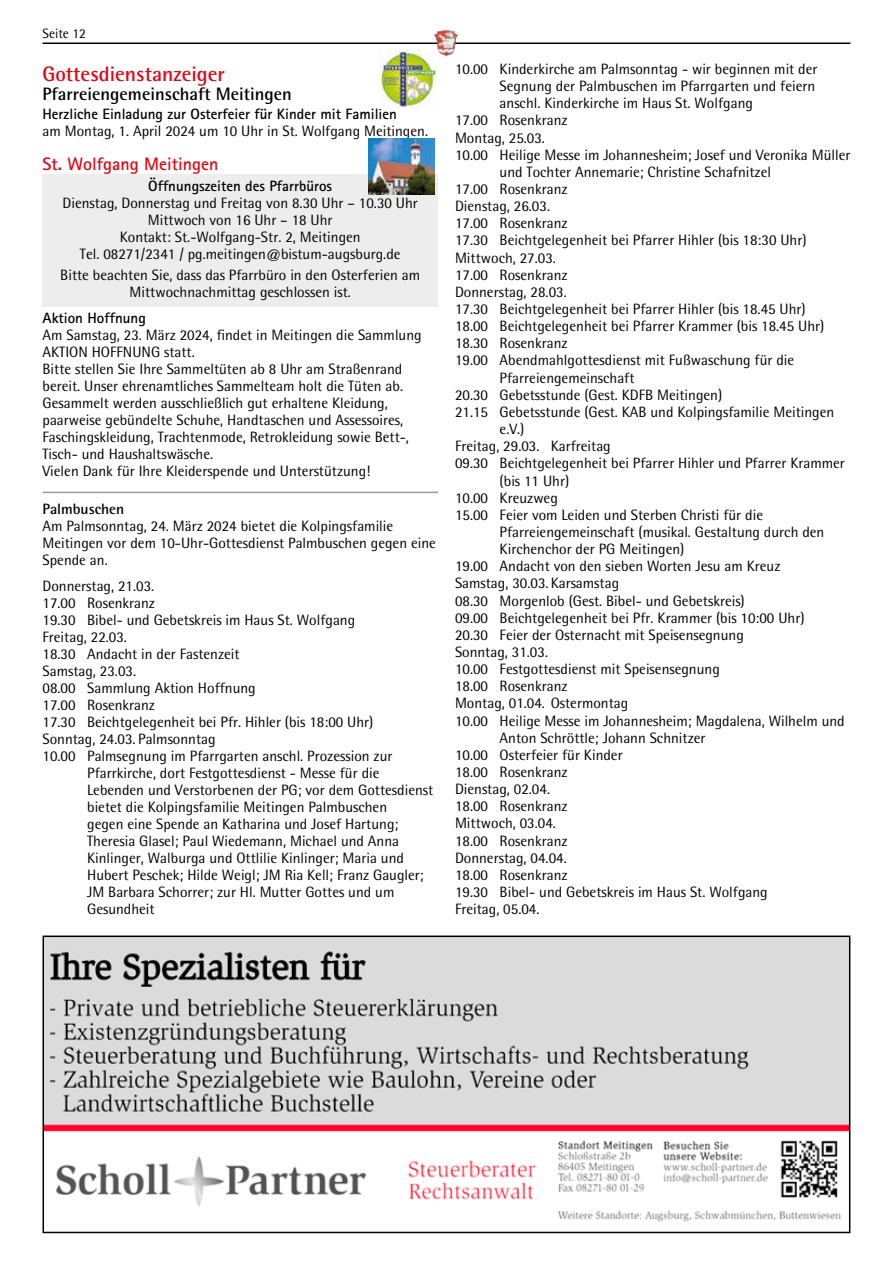
<style>
.page{position:relative;width:893px;height:1263px;background:#fff}
.page>*{position:absolute;margin:0;border:0;box-sizing:border-box;transform-origin:0 0}
.t1{font:700 21px "Rotis Semi Sans";color:#e30613}
.t2{font:700 18px "Rotis Semi Sans";color:#000}
.t3{font:700 18px "Rotis Sans Serif";color:#e30613}
.t4{font:15px/17px "Rotis Semi Sans Std";color:#000;text-align:center}
.t5{font:700 15px "Rotis Sans Serif";color:#000}
.t6{font:700 15px "Rotis Semi Sans";color:#000}
.t7{font:13.5px "Rotis Semi Sans Std";color:#000}
</style>
<div class="page">
<img style="left:46px;top:938px;width:801px;height:284px">
<div style="left:43px;top:935px;width:807px;height:298px;border:2px solid #000"></div>
<div style="left:43px;top:174px;width:395px;height:133px;background:#ededed"></div>
<hr style="left:43px;top:43px;width:807px;height:1px;background:#000">
<img style="left:434px;top:30px;width:13px;height:21px">
<hr style="left:43px;top:492px;width:395px;height:1px;background:#9d9d9c">
<img style="left:379px;top:50px;width:59px;height:58px">
<img style="left:368px;top:139px;width:66px;height:55px">
<p class="t7" style="left:43px;top:25px;width:45px">Seite 12</p>
<h1 class="t1" style="left:43px;top:60px;width:184px">Gottesdienstanzeiger</h1>
<p class="t2" style="left:43px;top:82px;width:251px">Pfarreiengemeinschaft Meitingen</p>
<p class="t5" style="left:43px;top:104px;width:356px">Herzliche Einladung zur Osterfeier für Kinder mit Familien</p>
<p class="t4" style="left:43px;top:122px;width:387px">am Montag, 1. April 2024 um 10 Uhr in St. Wolfgang Meitingen.</p>
<p class="t3" style="left:43px;top:152px;width:177px">St. Wolfgang Meitingen</p>
<p class="t5" style="left:148px;top:177px;width:185px">Öffnungszeiten des Pfarrbüros</p>
<p class="t4" style="left:63px;top:194px;width:357px">Dienstag, Donnerstag und Freitag von 8.30 Uhr – 10.30 Uhr Mittwoch von 16 Uhr – 18 Uhr<br>Kontakt: St.-Wolfgang-Str. 2, Meitingen<br>Tel. 08271/2341 / pg.meitingen@bistum-augsburg.de</p>
<p class="t4" style="left:60px;top:267px;width:361px">Bitte beachten Sie, dass das Pfarrbüro in den Osterferien am<br>Mittwochnachmittag geschlossen ist.</p>
<p class="t5" style="left:43px;top:308px;width:105px">Aktion Hoffnung</p>
<p class="t4" style="left:43px;top:326px;width:381px;text-align:left">Am Samstag, 23. März 2024, findet in Meitingen die Sammlung AKTION HOFFNUNG statt.<br>Bitte stellen Sie Ihre Sammeltüten ab 8 Uhr am Straßenrand bereit. Unser ehrenamtliches Sammelteam holt die Tüten ab.<br>Gesammelt werden ausschließlich gut erhaltene Kleidung, paarweise gebündelte Schuhe, Handtaschen und Assessoires, Faschingskleidung, Trachtenmode, Retrokleidung sowie Bett-, Tisch- und Haushaltswäsche.<br>Vielen Dank für Ihre Kleiderspende und Unterstützung!</p>
<p class="t6" style="left:43px;top:500px;width:83px">Palmbuschen</p>
<p class="t4" style="left:43px;top:518px;width:395px;text-align:left">Am Palmsonntag, 24. März 2024 bietet die Kolpingsfamilie<br>Meitingen vor dem 10-Uhr-Gottesdienst Palmbuschen gegen eine<br>Spende an.</p>
<p class="t4" style="left:43px;top:577px;width:113px">Donnerstag, 21.03.</p>
<p class="t4" style="left:43px;top:594px;width:114px">17.00 Rosenkranz</p>
<p class="t4" style="left:43px;top:611px;width:314px">19.30 Bibel- und Gebetskreis im Haus St. Wolfgang</p>
<p class="t4" style="left:43px;top:628px;width:86px">Freitag, 22.03.</p>
<p class="t4" style="left:43px;top:645px;width:199px">18.30 Andacht in der Fastenzeit</p>
<p class="t4" style="left:43px;top:662px;width:95px">Samstag, 23.03.</p>
<p class="t4" style="left:43px;top:679px;width:215px">08.00 Sammlung Aktion Hoffnung</p>
<p class="t4" style="left:43px;top:696px;width:114px">17.00 Rosenkranz</p>
<p class="t4" style="left:43px;top:713px;width:332px">17.30 Beichtgelegenheit bei Pfr. Hihler (bis 18:00 Uhr)</p>
<p class="t4" style="left:43px;top:730px;width:175px">Sonntag, 24.03. Palmsonntag</p>
<p class="t4" style="left:43px;top:747px;width:351px">10.00 Palmsegnung im Pfarrgarten anschl. Prozession zur</p>
<p class="t4" style="left:87px;top:764px;width:294px">Pfarrkirche, dort Festgottesdienst - Messe für die</p>
<p class="t4" style="left:87px;top:781px;width:348px">Lebenden und Verstorbenen der PG; vor dem Gottesdienst</p>
<p class="t4" style="left:87px;top:798px;width:301px">bietet die Kolpingsfamilie Meitingen Palmbuschen</p>
<p class="t4" style="left:87px;top:815px;width:313px">gegen eine Spende an Katharina und Josef Hartung;</p>
<p class="t4" style="left:87px;top:832px;width:313px">Theresia Glasel; Paul Wiedemann, Michael und Anna</p>
<p class="t4" style="left:87px;top:849px;width:318px">Kinlinger, Walburga und Ottlilie Kinlinger; Maria und</p>
<p class="t4" style="left:87px;top:866px;width:338px">Hubert Peschek; Hilde Weigl; JM Ria Kell; Franz Gaugler;</p>
<p class="t4" style="left:87px;top:883px;width:309px">JM Barbara Schorrer; zur Hl. Mutter Gottes und um</p>
<p class="t4" style="left:87px;top:900px;width:69px">Gesundheit</p>
<p class="t4" style="left:455px;top:60px;width:364px">10.00 Kinderkirche am Palmsonntag - wir beginnen mit der</p>
<p class="t4" style="left:500px;top:77px;width:317px">Segnung der Palmbuschen im Pfarrgarten und feiern</p>
<p class="t4" style="left:500px;top:95px;width:255px">anschl. Kinderkirche im Haus St. Wolfgang</p>
<p class="t4" style="left:455px;top:112px;width:114px">17.00 Rosenkranz</p>
<p class="t4" style="left:455px;top:129px;width:91px">Montag, 25.03.</p>
<p class="t4" style="left:455px;top:146px;width:397px">10.00 Heilige Messe im Johannesheim; Josef und Veronika Müller</p>
<p class="t4" style="left:500px;top:163px;width:273px">und Tochter Annemarie; Christine Schafnitzel</p>
<p class="t4" style="left:455px;top:180px;width:114px">17.00 Rosenkranz</p>
<p class="t4" style="left:455px;top:197px;width:97px">Dienstag, 26.03.</p>
<p class="t4" style="left:455px;top:215px;width:114px">17.00 Rosenkranz</p>
<p class="t4" style="left:455px;top:232px;width:353px">17.30 Beichtgelegenheit bei Pfarrer Hihler (bis 18:30 Uhr)</p>
<p class="t4" style="left:455px;top:249px;width:102px">Mittwoch, 27.03.</p>
<p class="t4" style="left:455px;top:266px;width:114px">17.00 Rosenkranz</p>
<p class="t4" style="left:455px;top:283px;width:113px">Donnerstag, 28.03.</p>
<p class="t4" style="left:455px;top:300px;width:352px">17.30 Beichtgelegenheit bei Pfarrer Hihler (bis 18.45 Uhr)</p>
<p class="t4" style="left:455px;top:317px;width:371px">18.00 Beichtgelegenheit bei Pfarrer Krammer (bis 18.45 Uhr)</p>
<p class="t4" style="left:455px;top:335px;width:114px">18.30 Rosenkranz</p>
<p class="t4" style="left:455px;top:352px;width:341px">19.00 Abendmahlgottesdienst mit Fußwaschung für die</p>
<p class="t4" style="left:500px;top:369px;width:136px">Pfarreiengemeinschaft</p>
<p class="t4" style="left:455px;top:386px;width:269px">20.30 Gebetsstunde (Gest. KDFB Meitingen)</p>
<p class="t4" style="left:455px;top:403px;width:381px">21.15 Gebetsstunde (Gest. KAB und Kolpingsfamilie Meitingen</p>
<p class="t4" style="left:500px;top:420px;width:26px">e.V.)</p>
<p class="t4" style="left:455px;top:437px;width:157px">Freitag, 29.03. Karfreitag</p>
<p class="t4" style="left:455px;top:455px;width:391px">09.30 Beichtgelegenheit bei Pfarrer Hihler und Pfarrer Krammer</p>
<p class="t4" style="left:500px;top:472px;width:71px">(bis 11 Uhr)</p>
<p class="t4" style="left:455px;top:489px;width:104px">10.00 Kreuzweg</p>
<p class="t4" style="left:455px;top:506px;width:310px">15.00 Feier vom Leiden und Sterben Christi für die</p>
<p class="t4" style="left:500px;top:523px;width:326px">Pfarreiengemeinschaft (musikal. Gestaltung durch den</p>
<p class="t4" style="left:500px;top:540px;width:186px">Kirchenchor der PG Meitingen)</p>
<p class="t4" style="left:455px;top:558px;width:327px">19.00 Andacht von den sieben Worten Jesu am Kreuz</p>
<p class="t4" style="left:455px;top:575px;width:166px">Samstag, 30.03. Karsamstag</p>
<p class="t4" style="left:455px;top:592px;width:291px">08.30 Morgenlob (Gest. Bibel- und Gebetskreis)</p>
<p class="t4" style="left:455px;top:609px;width:351px">09.00 Beichtgelegenheit bei Pfr. Krammer (bis 10:00 Uhr)</p>
<p class="t4" style="left:455px;top:626px;width:290px">20.30 Feier der Osternacht mit Speisensegnung</p>
<p class="t4" style="left:455px;top:643px;width:95px">Sonntag, 31.03.</p>
<p class="t4" style="left:455px;top:660px;width:266px">10.00 Festgottesdienst mit Speisensegnung</p>
<p class="t4" style="left:455px;top:678px;width:114px">18.00 Rosenkranz</p>
<p class="t4" style="left:455px;top:695px;width:175px">Montag, 01.04. Ostermontag</p>
<p class="t4" style="left:455px;top:712px;width:391px">10.00 Heilige Messe im Johannesheim; Magdalena, Wilhelm und</p>
<p class="t4" style="left:500px;top:729px;width:207px">Anton Schröttle; Johann Schnitzer</p>
<p class="t4" style="left:455px;top:746px;width:169px">10.00 Osterfeier für Kinder</p>
<p class="t4" style="left:455px;top:763px;width:114px">18.00 Rosenkranz</p>
<p class="t4" style="left:455px;top:780px;width:97px">Dienstag, 02.04.</p>
<p class="t4" style="left:455px;top:798px;width:114px">18.00 Rosenkranz</p>
<p class="t4" style="left:455px;top:815px;width:102px">Mittwoch, 03.04.</p>
<p class="t4" style="left:455px;top:832px;width:114px">18.00 Rosenkranz</p>
<p class="t4" style="left:455px;top:849px;width:113px">Donnerstag, 04.04.</p>
<p class="t4" style="left:455px;top:866px;width:114px">18.00 Rosenkranz</p>
<p class="t4" style="left:455px;top:883px;width:314px">19.30 Bibel- und Gebetskreis im Haus St. Wolfgang</p>
<p class="t4" style="left:455px;top:900px;width:86px">Freitag, 05.04.</p>
</div>
